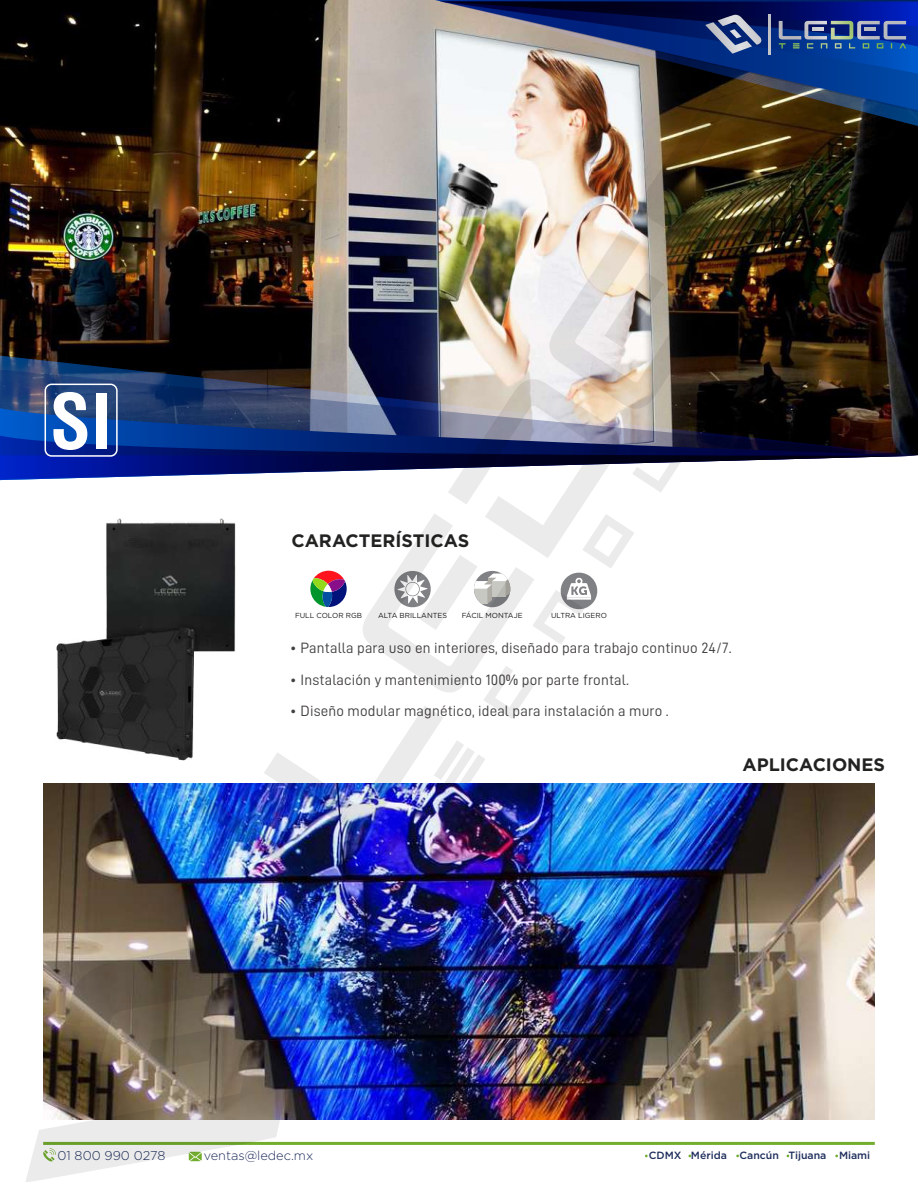
<style>
.page{position:relative;width:918px;height:1188px;background:#fff}
.page>*{position:absolute;margin:0;border:0;box-sizing:border-box;transform-origin:0 0}
.t1{font:700 condensed 73.8px "Helvetica";color:#fff}
.t2{font:700 18px "Gotham";color:#222221}
.t3{font:15px "D DIN";letter-spacing:.01em;color:#434040}
.t4{font:300 12.75px "Gotham";color:#1e2e5c}
.t5{font:500 10.5px "Gotham";color:#1e2e5c}
.t6{font:7.35px "Gotham";color:#1c1c1b}
</style>
<div class="page">
<img style="left:0;top:0;width:918px;height:356px">
<svg style="left:0;top:356px;width:918px;height:14px;background:#0c131d"></svg>
<img style="left:56px;top:630px;width:179px;height:131px">
<img style="left:43px;top:783px;width:832px;height:336px">
<hr style="left:43px;top:1142px;width:832px;height:3px;background:#72ad2e">
<svg style="left:435px;top:0;width:483px;height:88px"></svg>
<svg style="left:815px;top:112px;width:103px;height:14px"></svg>
<img style="left:439px;top:74px;width:479px;height:38px">
<svg style="left:439px;top:2px;width:479px;height:72px;background:#505d88"></svg>
<svg style="left:705px;top:13px;width:70px;height:42px;background:#41568c"></svg>
<svg style="left:775px;top:13px;width:132px;height:42px;background:#284b96"></svg>
<img style="left:190px;top:791px;width:224px;height:155px">
<img style="left:264px;top:88px;width:551px;height:747px">
<svg style="left:26px;top:1006px;width:280px;height:176px"></svg>
<img style="left:45px;top:929px;width:276px;height:172px">
<svg style="left:143px;top:1028px;width:74px;height:45px;background:#736755"></svg>
<svg style="left:0;top:375px;width:918px;height:255px"></svg>
<img style="left:384px;top:181px;width:480px;height:675px">
<h1 class="t1" style="left:50px;top:376px;width:63px">SI</h1>
<p class="t2" style="left:291px;top:528px;width:179px">CARACTERÍSTICAS</p>
<p class="t6" style="left:295px;top:610px;width:69px">FULL COLOR RGB</p>
<p class="t6" style="left:378px;top:610px;width:70px">ALTA BRILLANTES</p>
<p class="t6" style="left:462px;top:610px;width:62px">FÁCIL MONTAJE</p>
<p class="t6" style="left:551px;top:610px;width:57px">ULTRA LIGERO</p>
<p class="t3" style="left:290px;top:640px;width:443px">• Pantalla para uso en interiores, diseñado para trabajo continuo 24/7.</p>
<p class="t3" style="left:290px;top:671px;width:341px">• Instalación y mantenimiento 100% por parte frontal.</p>
<p class="t3" style="left:290px;top:703px;width:380px">• Diseño modular magnético, ideal para instalación a muro .</p>
<p class="t2" style="left:743px;top:753px;width:144px">APLICACIONES</p>
<p class="t4" style="left:58px;top:1148px;width:109px">01 800 990 0278</p>
<p class="t4" style="left:204px;top:1148px;width:111px">ventas@ledec.mx</p>
<p class="t5" style="left:649px;top:1149px;width:223px">CDMX Mérida Cancún Tijuana Miami</p>
</div>
